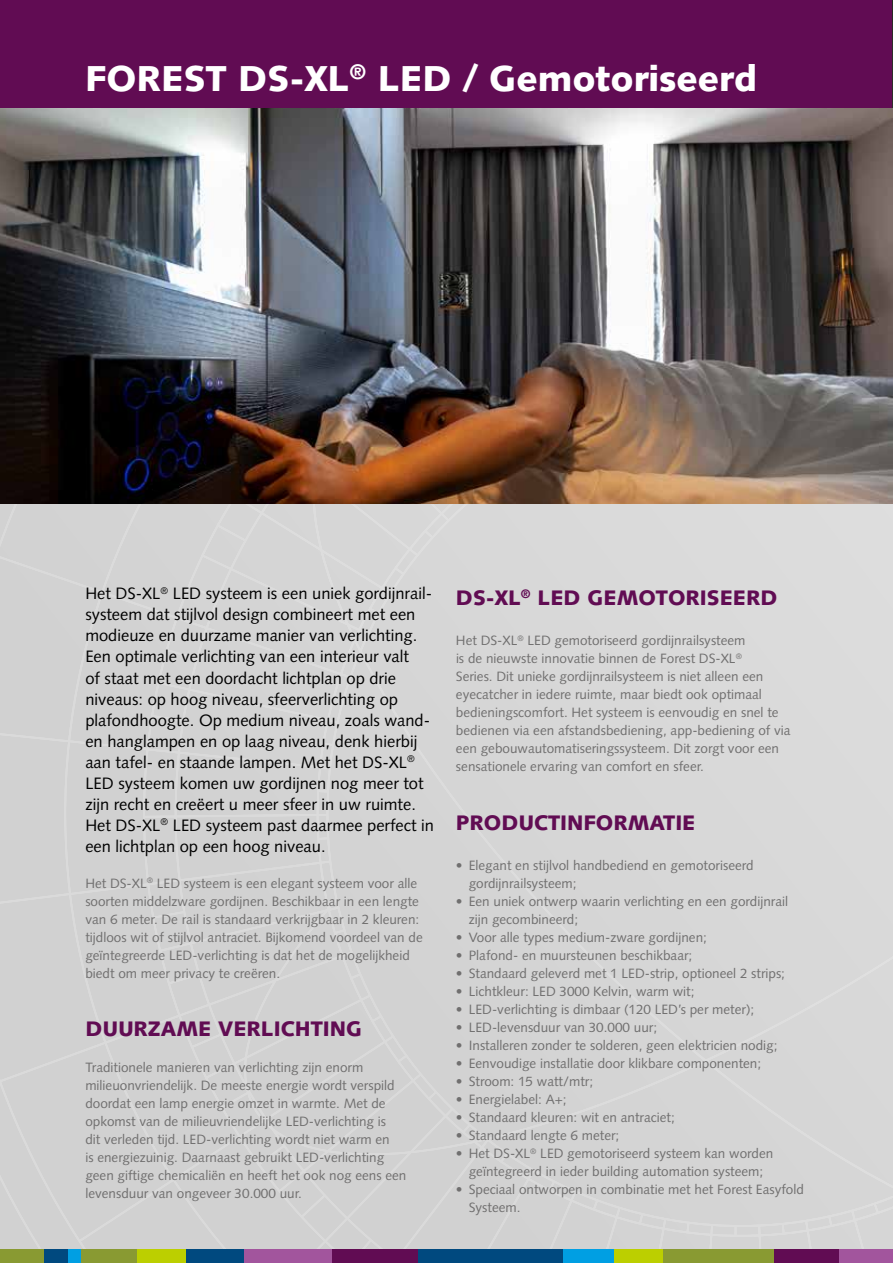
<style>
.page{position:relative;width:893px;height:1263px;background:#fff}
.page>*{position:absolute;margin:0;border:0;box-sizing:border-box;transform-origin:0 0}
.t1{font:900 36px "Syntax";color:#fff}
.t2{font:900 21px "Syntax";color:#610c53}
.t3{font:16.5px/21px "Syntax";color:#000}
.t4{font:13.5px/18px "Syntax";color:#706f6f}
</style>
<div class="page">
<div style="left:0;top:504px;width:893px;height:746px;background:#d4d4d4"></div>
<div style="left:0;top:0;width:893px;height:108px;background:#610c53"></div>
<div style="left:243px;top:1250px;width:90px;height:13px;background:#a2559d"></div>
<div style="left:836px;top:1250px;width:57px;height:13px;background:#a2559d"></div>
<div style="left:0;top:1250px;width:44px;height:13px;background:#899a32"></div>
<div style="left:68px;top:1250px;width:13px;height:13px;background:#009fe3"></div>
<div style="left:562px;top:1250px;width:52px;height:13px;background:#009fe3"></div>
<div style="left:186px;top:1250px;width:58px;height:13px;background:#00497f"></div>
<div style="left:418px;top:1250px;width:144px;height:13px;background:#00497f"></div>
<div style="left:44px;top:1250px;width:24px;height:13px;background:#00497f"></div>
<div style="left:333px;top:1250px;width:85px;height:13px;background:#610c53"></div>
<div style="left:773px;top:1250px;width:66px;height:13px;background:#610c53"></div>
<div style="left:81px;top:1250px;width:56px;height:13px;background:#899a32"></div>
<div style="left:662px;top:1250px;width:112px;height:13px;background:#899a32"></div>
<div style="left:137px;top:1250px;width:49px;height:13px;background:#bccf00"></div>
<div style="left:614px;top:1250px;width:48px;height:13px;background:#bccf00"></div>
<img style="left:892px;top:0;width:1px;height:108px">
<img style="left:0;top:108px;width:893px;height:396px">
<h1 class="t1" style="left:85px;top:57px;width:674px">FOREST DS-XL<sup>®</sup> LED / Gemotoriseerd</h1>
<p class="t3" style="left:85px;top:583px;width:350px">Het DS-XL<sup>®</sup> LED systeem is een uniek gordijnrail&shy;systeem dat stijlvol design combineert met een modieuze en duurzame manier van verlichting.<br>Een optimale verlichting van een interieur valt<br>of staat met een doordacht lichtplan op drie niveaus: op hoog niveau, sfeerverlichting op plafondhoogte. Op medium niveau, zoals wand&shy;en hanglampen en op laag niveau, denk hierbij aan tafel- en staande lampen. Met het DS-XL<sup>® </sup>LED systeem komen uw gordijnen nog meer tot zijn recht en creëert u meer sfeer in uw ruimte.<br>Het DS-XL<sup>®</sup> LED systeem past daarmee perfect in een lichtplan op een hoog niveau.</p>
<p class="t4" style="left:85px;top:874px;width:339px">Het DS-XL<sup>®</sup> LED systeem is een elegant systeem voor alle soorten middelzware gordijnen. Beschikbaar in een lengte van 6 meter. De rail is standaard verkrijgbaar in 2 kleuren: tijdloos wit of stijlvol antraciet. Bijkomend voordeel van de geïntegreerde LED-verlichting is dat het de mogelijkheid biedt om meer privacy te creëren.</p>
<h2 class="t2" style="left:85px;top:1016px;width:278px">DUURZAME VERLICHTING</h2>
<p class="t4" style="left:85px;top:1058px;width:323px">Traditionele manieren van verlichting zijn enorm milieuonvriendelijk. De meeste energie wordt verspild doordat een lamp energie omzet in warmte. Met de opkomst van de milieuvriendelijke LED-verlichting is<br>dit verleden tijd. LED-verlichting wordt niet warm en<br>is energiezuinig. Daarnaast gebruikt LED-verlichting geen giftige chemicaliën en heeft het ook nog eens een levensduur van ongeveer 30.000 uur.</p>
<h2 class="t2" style="left:456px;top:585px;width:323px">DS-XL<sup>®</sup> LED GEMOTORISEERD</h2>
<p class="t4" style="left:456px;top:631px;width:336px">Het DS-XL<sup>®</sup> LED gemotoriseerd gordijnrailsysteem<br>is de nieuwste innovatie binnen de Forest DS-XL<sup>®<br></sup>Series. Dit unieke gordijnrailsysteem is niet alleen een eyecatcher in iedere ruimte, maar biedt ook optimaal bedieningscomfort. Het systeem is eenvoudig en snel te bedienen via een afstandsbediening, app-bediening of via een gebouwautomatiseringssysteem. Dit zorgt voor een sensationele ervaring van comfort en sfeer.</p>
<h2 class="t2" style="left:456px;top:810px;width:241px">PRODUCTINFORMATIE</h2>
<p class="t4" style="left:469px;top:856px;width:286px;text-indent:-13px">• Elegant en stijlvol handbediend en gemotoriseerd gordijnrailsysteem;</p>
<p class="t4" style="left:469px;top:892px;width:321px;text-indent:-13px">• Een uniek ontwerp waarin verlichting en een gordijnrail zijn gecombineerd;</p>
<p class="t4" style="left:456px;top:928px;width:252px">• Voor alle types medium-zware gordijnen;</p>
<p class="t4" style="left:456px;top:946px;width:238px">• Plafond- en muursteunen beschikbaar;</p>
<p class="t4" style="left:456px;top:964px;width:331px">• Standaard geleverd met 1 LED-strip, optioneel 2 strips;</p>
<p class="t4" style="left:456px;top:982px;width:240px">• Lichtkleur: LED 3000 Kelvin, warm wit;</p>
<p class="t4" style="left:456px;top:1000px;width:300px">• LED-verlichting is dimbaar (120 LED’s per meter);</p>
<p class="t4" style="left:456px;top:1018px;width:203px">• LED-levensduur van 30.000 uur;</p>
<p class="t4" style="left:456px;top:1036px;width:323px">• Installeren zonder te solderen, geen elektricien nodig;</p>
<p class="t4" style="left:456px;top:1054px;width:307px">• Eenvoudige installatie door klikbare componenten;</p>
<p class="t4" style="left:456px;top:1072px;width:139px">• Stroom: 15 watt/mtr;</p>
<p class="t4" style="left:456px;top:1090px;width:112px">• Energielabel: A+;</p>
<p class="t4" style="left:456px;top:1108px;width:220px">• Standaard kleuren: wit en antraciet;</p>
<p class="t4" style="left:456px;top:1126px;width:165px">• Standaard lengte 6 meter;</p>
<p class="t4" style="left:456px;top:1144px;width:319px;text-align:center">• Het DS-XL<sup>®</sup> LED gemotoriseerd systeem kan worden geïntegreerd in ieder building automation systeem;</p>
<p class="t4" style="left:469px;top:1180px;width:337px;text-indent:-13px">• Speciaal ontworpen in combinatie met het Forest Easyfold<br>Systeem.</p>
</div>
